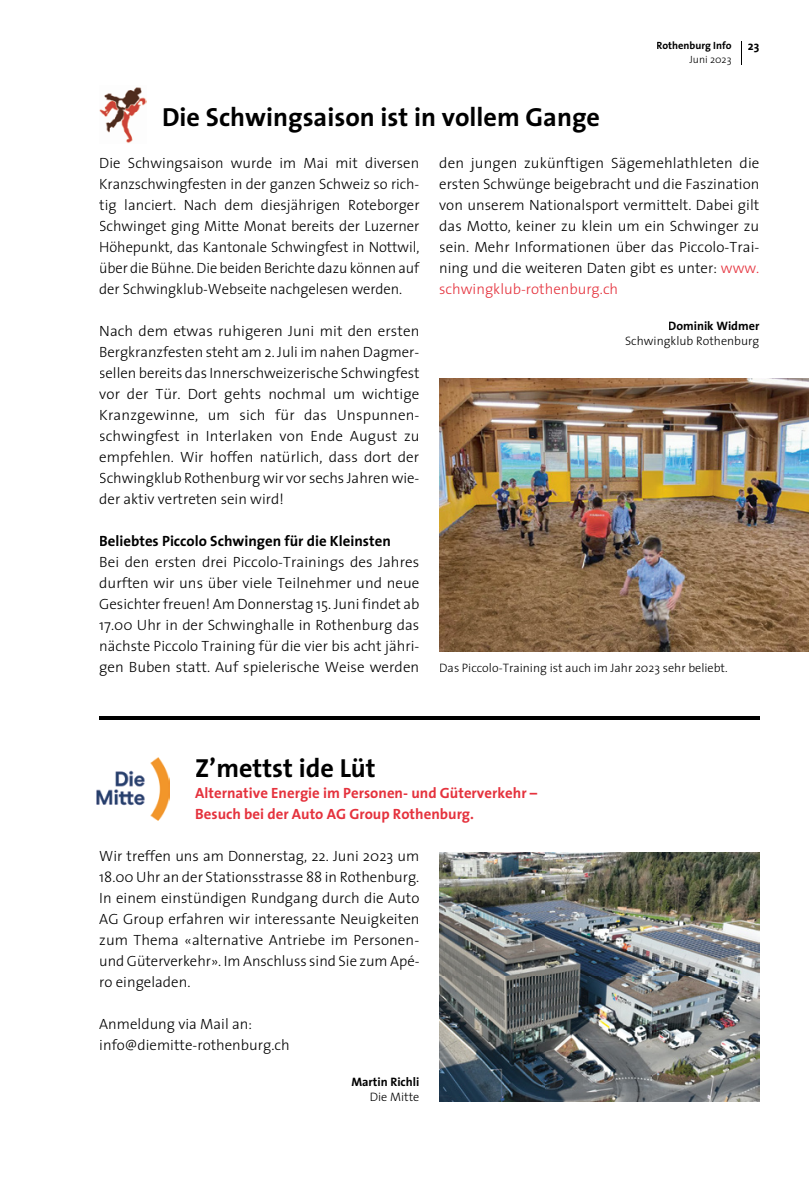
<style>
.page{position:relative;width:809px;height:1191px;background:#fff}
.page>*{position:absolute;margin:0;border:0;box-sizing:border-box;transform-origin:0 0}
.t1{font:700 26.25px "The Sans";color:#000}
.t2{font:300 14.88px/21px "The Sans";color:#000;text-align:justify}
.t3{font:700 14.88px/21px "The Sans";color:#e5323d}
.t4{font:700 14.88px "The Sans";color:#000}
.t5{font:300 12.25px "The Sans";color:#000}
.t6{font:700 12.25px "The Sans";color:#000}
.t7{font:700 10.5px "The Sans";color:#000}
.t8{font:300 10.5px "The Sans";color:#000}
.s1{color:#e5323d}
</style>
<div class="page">
<img style="left:439px;top:378px;width:370px;height:273px">
<img style="left:99px;top:87px;width:48px;height:56px">
<img style="left:439px;top:852px;width:320px;height:249px">
<img style="left:96px;top:757px;width:73px;height:64px">
<hr style="left:99px;top:716px;width:660px;height:3px;background:#000">
<p class="t7" style="left:656px;top:37px;width:77px">Rothenburg Info</p>
<p class="t8" style="left:689px;top:51px;width:44px">Juni 2023</p>
<p class="t6" style="left:747px;top:36px;width:13px">23</p>
<h1 class="t1" style="left:162px;top:95px;width:439px">Die Schwingsaison ist in vollem Gange</h1>
<p class="t2" style="left:99px;top:152px;width:322px">Die Schwingsaison wurde im Mai mit diversen Kranzschwingfesten in der ganzen Schweiz so rich&shy;tig lanciert. Nach dem diesjährigen Roteborger Schwinget ging Mitte Monat bereits der Luzerner Höhepunkt, das Kantonale Schwingfest in Nottwil, über die Bühne. Die beiden Berichte dazu können auf der Schwingklub-Webseite nachgelesen werden.</p>
<p class="t2" style="left:99px;top:320px;width:322px">Nach dem etwas ruhigeren Juni mit den ersten Bergkranzfesten steht am 2. Juli im nahen Dagmer&shy;sellen bereits das Innerschweizerische Schwingfest vor der Tür. Dort gehts nochmal um wichtige Kranzgewinne, um sich für das Unspunnen&shy;schwingfest in Interlaken von Ende August zu empfehlen. Wir hoffen natürlich, dass dort der Schwingklub Rothenburg wir vor sechs Jahren wie&shy;der aktiv vertreten sein wird!</p>
<p class="t4" style="left:99px;top:529px;width:293px">Beliebtes Piccolo Schwingen für die Kleinsten</p>
<p class="t2" style="left:99px;top:551px;width:322px">Bei den ersten drei Piccolo-Trainings des Jahres durften wir uns über viele Teilnehmer und neue Gesichter freuen! Am Donnerstag 15. Juni findet ab 17.00 Uhr in der Schwinghalle in Rothenburg das nächste Piccolo Training für die vier bis acht jähri&shy;gen Buben statt. Auf spielerische Weise werden</p>
<p class="t2" style="left:439px;top:152px;width:322px">den jungen zukünftigen Sägemehlathleten die ersten Schwünge beigebracht und die Faszination von unserem Nationalsport vermittelt. Dabei gilt das Motto, keiner zu klein um ein Schwinger zu sein. Mehr Informationen über das Piccolo-Trai&shy;ning und die weiteren Daten gibt es unter: <span class="s1">www. schwingklub-rothenburg.ch</span></p>
<p class="t6" style="left:668px;top:315px;width:93px">Dominik Widmer</p>
<p class="t5" style="left:625px;top:330px;width:136px">Schwingklub Rothenburg</p>
<p class="t5" style="left:439px;top:658px;width:290px">Das Piccolo-Training ist auch im Jahr 2023 sehr beliebt.</p>
<h1 class="t1" style="left:195px;top:746px;width:182px">Z’mettst ide Lüt</h1>
<p class="t3" style="left:195px;top:782px;width:343px">Alternative Energie im Personen- und Güterverkehr –<br>Besuch bei der Auto AG Group Rothenburg.</p>
<p class="t2" style="left:99px;top:845px;width:322px">Wir treffen uns am Donnerstag, 22. Juni 2023 um 18.00 Uhr an der Stationsstrasse 88 in Rothenburg.<br>In einem einstündigen Rundgang durch die Auto AG Group erfahren wir interessante Neuigkeiten zum Thema «alternative Antriebe im Personen&shy;und Güterverkehr». Im Anschluss sind Sie zum Apé&shy;ro eingeladen.</p>
<p class="t2" style="left:99px;top:1013px;width:192px">Anmeldung via Mail an: info@diemitte-rothenburg.ch</p>
<p class="t6" style="left:351px;top:1071px;width:69px">Martin Richli</p>
<p class="t5" style="left:370px;top:1086px;width:51px">Die Mitte</p>
</div>
